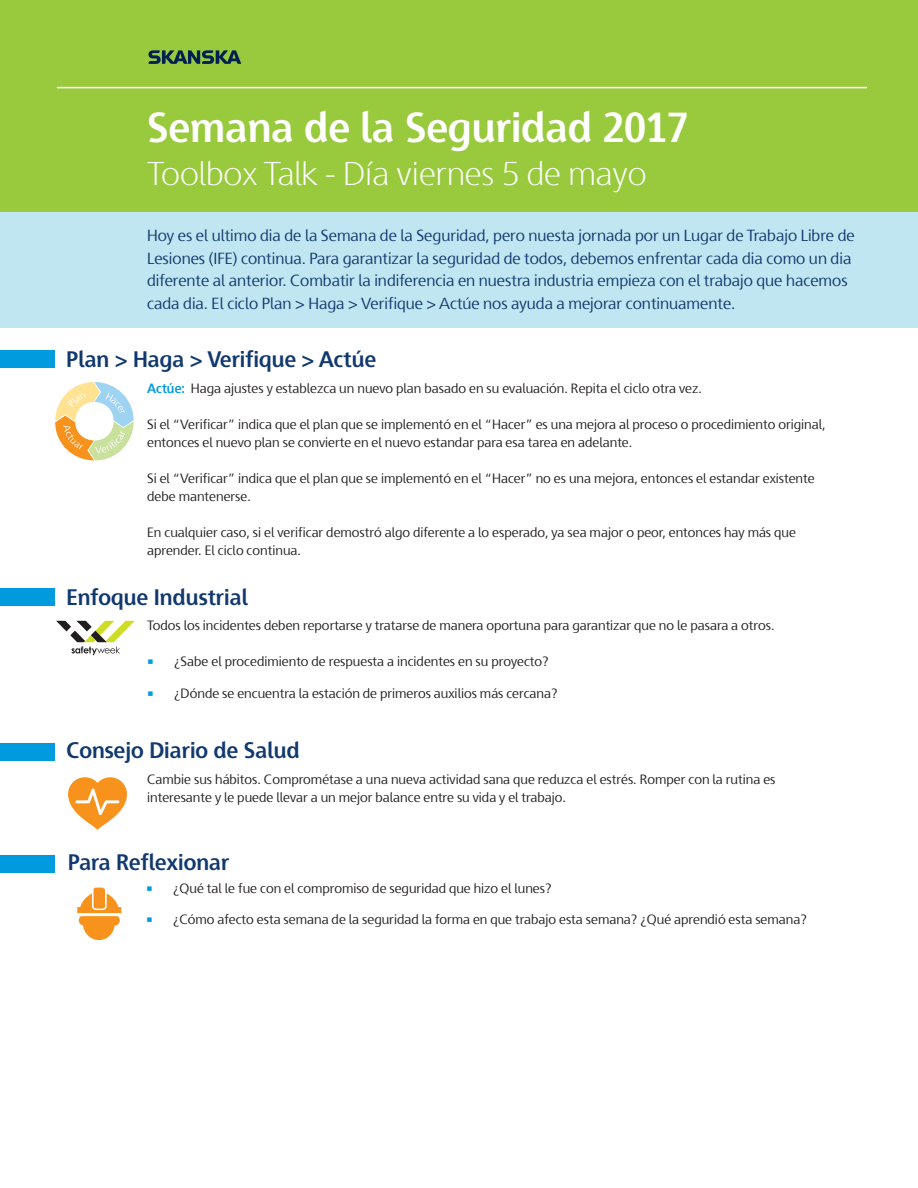
<style>
.page{position:relative;width:918px;height:1188px;background:#fff}
.page>*{position:absolute;margin:0;border:0;box-sizing:border-box;transform-origin:0 0}
.t1{font:700 42px "Skanska Sans Pro";color:#fff}
.t2{font:300 33px "Skanska Sans Pro";color:#fff}
.t3{font:700 22.5px "Skanska Sans Pro";color:#11396e}
.t4{font:16.2px/22.5px "Skanska Sans Pro";color:#11396e}
.t5{font:13.5px/18px "Skanska Sans Pro";color:#231f20}
.s1{font-weight:700;color:#009bde}
.s2{color:#009bde}
</style>
<div class="page">
<div style="left:0;top:137px;width:918px;height:190px;background:#c0e6f1"></div>
<div style="left:0;top:0;width:918px;height:211px;background:#99ca3d"></div>
<svg style="left:148px;top:50px;width:93px;height:14px"></svg>
<hr style="left:57px;top:87px;width:810px;height:1px;background:#fff">
<div style="left:0;top:350px;width:55px;height:18px;background:#009bde"></div>
<div style="left:0;top:588px;width:55px;height:18px;background:#009bde"></div>
<div style="left:0;top:743px;width:55px;height:18px;background:#009bde"></div>
<div style="left:0;top:855px;width:55px;height:18px;background:#009bde"></div>
<svg style="left:56px;top:621px;width:79px;height:34px"></svg>
<svg style="left:68px;top:777px;width:59px;height:53px"></svg>
<svg style="left:77px;top:888px;width:44px;height:52px"></svg>
<svg style="left:55px;top:382px;width:79px;height:78px"></svg>
<h1 class="t1" style="left:147px;top:103px;width:543px">Semana de la Seguridad 2017</h1>
<h2 class="t2" style="left:147px;top:156px;width:501px">Toolbox Talk - Día viernes 5 de mayo</h2>
<p class="t4" style="left:147px;top:224px;width:709px">Hoy es el ultimo dia de la Semana de la Seguridad, pero nuesta jornada por un Lugar de Trabajo Libre de Lesiones (IFE) continua. Para garantizar la seguridad de todos, debemos enfrentar cada dia como un dia diferente al anterior. Combatir la indiferencia en nuestra industria empieza con el trabajo que hacemos cada dia. El ciclo Plan &gt; Haga &gt; Verifique &gt; Actúe nos ayuda a mejorar continuamente.</p>
<h3 class="t3" style="left:67px;top:346px;width:311px">Plan &gt; Haga &gt; Verifique &gt; Actúe</h3>
<p class="t5" style="left:147px;top:380px;width:556px"><span class="s1">Actúe:</span> Haga ajustes y establezca un nuevo plan basado en su evaluación. Repita el ciclo otra vez.</p>
<p class="t5" style="left:147px;top:416px;width:680px">Si el “Verificar” indica que el plan que se implementó en el “Hacer” es una mejora al proceso o procedimiento original, entonces el nuevo plan se convierte en el nuevo estandar para esa tarea en adelante.</p>
<p class="t5" style="left:147px;top:470px;width:669px">Si el “Verificar” indica que el plan que se implementó en el “Hacer” no es una mejora, entonces el estandar existente debe mantenerse.</p>
<p class="t5" style="left:147px;top:524px;width:650px">En cualquier caso, si el verificar demostró algo diferente a lo esperado, ya sea major o peor, entonces hay más que aprender. El ciclo continua.</p>
<h3 class="t3" style="left:67px;top:584px;width:183px">Enfoque Industrial</h3>
<p class="t5" style="left:147px;top:617px;width:629px">Todos los incidentes deben reportarse y tratarse de manera oportuna para garantizar que no le pasara a otros.</p>
<p class="t5" style="left:147px;top:653px;width:403px"><span class="s2">•</span> ¿Sabe el procedimiento de respuesta a incidentes en su proyecto?</p>
<p class="t5" style="left:147px;top:684px;width:412px"><span class="s2">•</span> ¿Dónde se encuentra la estación de primeros auxilios más cercana?</p>
<h3 class="t3" style="left:67px;top:737px;width:235px">Consejo Diario de Salud</h3>
<p class="t5" style="left:147px;top:771px;width:630px">Cambie sus hábitos. Comprométase a una nueva actividad sana que reduzca el estrés. Romper con la rutina es interesante y le puede llevar a un mejor balance entre su vida y el trabajo.</p>
<h3 class="t3" style="left:68px;top:849px;width:163px">Para Reflexionar</h3>
<p class="t5" style="left:146px;top:879px;width:407px"><span class="s2">•</span> ¿Qué tal le fue con el compromiso de seguridad que hizo el lunes?</p>
<p class="t5" style="left:146px;top:911px;width:662px"><span class="s2">•</span> ¿Cómo afecto esta semana de la seguridad la forma en que trabajo esta semana? ¿Qué aprendió esta semana?</p>
</div>
